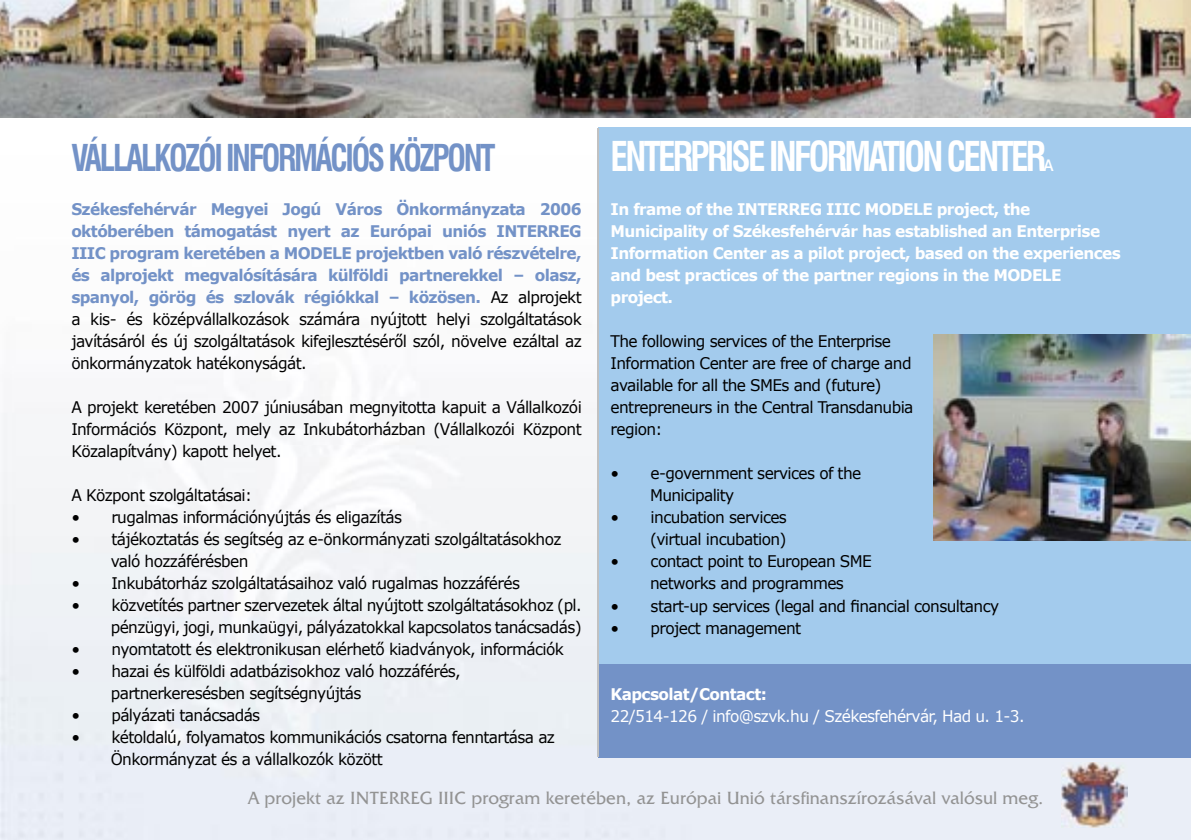
<style>
.page{position:relative;width:1191px;height:840px;background:#fff}
.page>*{position:absolute;margin:0;border:0;box-sizing:border-box;transform-origin:0 0}
.t1{font:700 40px "Swiss Condensed HBT";letter-spacing:-.075em;color:#fff;scale:.88 1}
.t2{font:700 36px "Swiss Condensed HBT";letter-spacing:-.075em;color:#7392c7;scale:.88 1}
.t3{font:18px "Friz Quadrata HBT";color:#939393}
.t4{font:16px/22px "Verdana";letter-spacing:-.04em;color:#000}
.t5{font:700 16px/22px "Verdana";letter-spacing:-.04em;color:#7392c7;text-align:justify;scale:.96 1}
.t6{font:16px/22px "Verdana";letter-spacing:-.04em;color:#000;text-align:justify;scale:.96 1}
.t7{font:700 16px/22px "Verdana";letter-spacing:-.04em;color:#fff;scale:.96 1}
.t8{font:16px "Verdana";letter-spacing:-.04em;color:#fff;scale:.96 1}
.t9{font:500 16px "Swiss Medium HBT";color:#fff;scale:.96 1}
.s1{font-weight:400;color:#000}
</style>
<div class="page">
<div style="left:598px;top:128px;width:593px;height:627px;background:#a3cbed"></div>
<div style="left:598px;top:663px;width:593px;height:93px;background:#7392c7"></div>
<hr style="left:597px;top:128px;width:1px;height:628px;background:#c1c1c1">
<img style="left:1061px;top:761px;width:66px;height:66px">
<img style="left:0;top:0;width:1191px;height:118px">
<img style="left:933px;top:334px;width:258px;height:206px">
<h2 class="t2" style="left:71px;top:136px;width:483px">VÁLLALKOZÓI INFORMÁCIÓS KÖZPONT</h2>
<p class="t5" style="left:71px;top:197px;width:533px">Székesfehérvár Megyei Jogú Város Önkormányzata 2006 októberében támogatást nyert az Európai uniós INTERREG IIIC program keretében a MODELE projektben való részvételre, és alprojekt megvalósítására külföldi partnerekkel – olasz, spanyol, görög és szlovák régiókkal – közösen. <span class="s1">Az alprojekt a kis- és középvállalkozások számára nyújtott helyi szolgáltatások javításáról és új szolgáltatások kifejlesztéséről szól, növelve ezáltal az önkormányzatok hatékonyságát.</span></p>
<p class="t6" style="left:71px;top:395px;width:533px">A projekt keretében 2007 júniusában megnyitotta kapuit a Vállalkozói Információs Központ, mely az Inkubátorházban (Vállalkozói Központ Közalapítvány) kapott helyet.</p>
<p class="t6" style="left:71px;top:483px;width:190px">A Központ szolgáltatásai:</p>
<p class="t4" style="left:71px;top:505px;width:332px">• rugalmas információnyújtás és eligazítás</p>
<p class="t4" style="left:111px;top:527px;width:452px;text-indent:-39px">• tájékoztatás és segítség az e-önkormányzati szolgáltatásokhoz való hozzáférésben</p>
<p class="t4" style="left:71px;top:571px;width:450px">• Inkubátorház szolgáltatásaihoz való rugalmas hozzáférés</p>
<p class="t4" style="left:71px;top:593px;width:512px;text-align:right">• közvetítés partner szervezetek által nyújtott szolgáltatásokhoz (pl. pénzügyi, jogi, munkaügyi, pályázatokkal kapcsolatos tanácsadás)</p>
<p class="t4" style="left:71px;top:637px;width:494px">• nyomtatott és elektronikusan elérhető kiadványok, információk</p>
<p class="t4" style="left:111px;top:659px;width:351px;text-indent:-39px">• hazai és külföldi adatbázisokhoz való hozzáférés, partnerkeresésben segítségnyújtás</p>
<p class="t4" style="left:71px;top:703px;width:190px">• pályázati tanácsadás</p>
<p class="t4" style="left:111px;top:725px;width:446px;text-indent:-39px">• kétoldalú, folyamatos kommunikációs csatorna fenntartása az<br>Önkormányzat és a vállalkozók között</p>
<h1 class="t1" style="left:610px;top:132px;width:496px">ENTERPRISE INFORMATION CENTER</h1>
<p class="t9" style="left:1043px;top:155px;width:12px">A</p>
<p class="t7" style="left:610px;top:197px;width:533px">In frame of the INTERREG IIIC MODELE project, the Municipality of Székesfehérvár has established an Enterprise Information Center as a pilot project, based on the experiences and best practices of the partner regions in the MODELE project.</p>
<p class="t6" style="left:610px;top:329px;width:317px;text-align:left">The following services of the Enterprise Information Center are free of charge and available for all the SMEs and (future) entrepreneurs in the Central Transdanubia region:</p>
<p class="t4" style="left:650px;top:461px;width:213px;text-indent:-39px">• e-government services of the<br>Municipality</p>
<p class="t4" style="left:610px;top:505px;width:178px;text-align:right">• incubation services (virtual incubation)</p>
<p class="t4" style="left:650px;top:549px;width:223px;text-indent:-39px">• contact point to European SME networks and programmes</p>
<p class="t4" style="left:610px;top:593px;width:390px">• start-up services (legal and financial consultancy</p>
<p class="t4" style="left:610px;top:615px;width:192px">• project management</p>
<p class="t7" style="left:610px;top:681px;width:164px">Kapcsolat/Contact:</p>
<p class="t8" style="left:610px;top:705px;width:433px">22/514-126 / info@szvk.hu / Székesfehérvár, Had u. 1-3.</p>
<p class="t3" style="left:248px;top:786px;width:796px">A projekt az INTERREG IIIC program keretében, az Európai Unió társfinanszírozásával valósul meg.</p>
</div>
